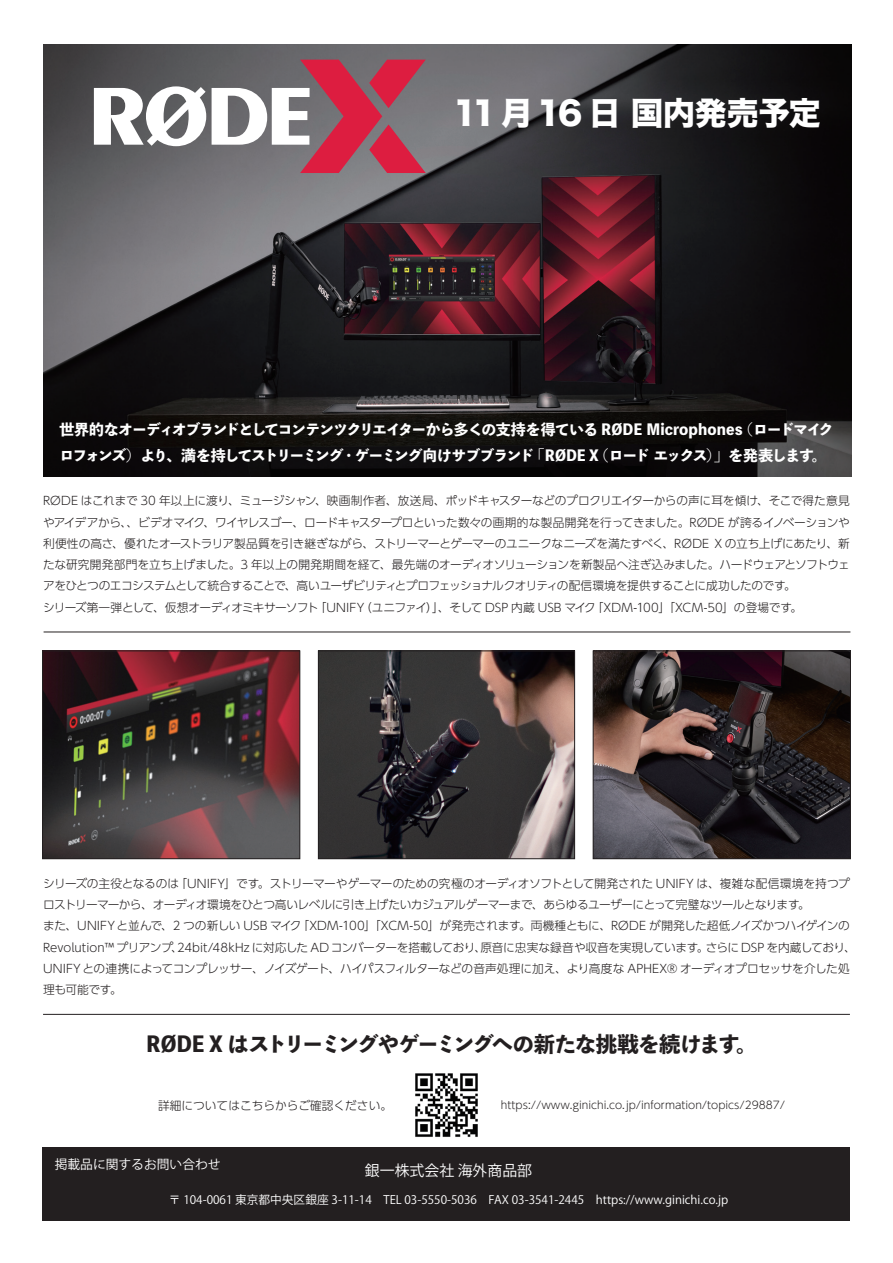
<style>
.page{position:relative;width:893px;height:1263px;background:#fff}
.page>*{position:absolute;margin:0;border:0;box-sizing:border-box;transform-origin:0 0}
.t1{font:31.95px "Hira Kaku Std N W8";letter-spacing:-.005em;color:#fff}
.t2{font:800 21.3px "Toppan Bunkyu Midashi Gothic Std N";letter-spacing:-.06em;color:#231f20}
.t3{font:800 14.85px/25.2px "Toppan Bunkyu Midashi Gothic Std N";letter-spacing:-.075em;color:#fff}
.t4{font:14.85px "Koz Go Pr 6 N";color:#fff}
.t5{font:12.75px "Koz Go Pr 6 N";color:#fff}
.t6{font:300 11.7px/21.3px "UD Shin Go Pr 6 N";letter-spacing:-.025em;color:#231f20}
.t7{font:11.7px "Koz Go Pr 6 N";color:#fff}
.t8{font:300 11.7px "UD Shin Go Pr 6 N";color:#231f20}
.t9{font:300 10.65px "UD Shin Go Pr 6 N";color:#231f20}
</style>
<div class="page">
<img style="left:44px;top:45px;width:807px;height:431px">
<svg style="left:94px;top:60px;width:332px;height:113px"></svg>
<img style="left:44px;top:653px;width:254px;height:204px">
<div style="left:42px;top:651px;width:258px;height:208px;border:1px solid #231f20"></div>
<img style="left:320px;top:653px;width:253px;height:204px">
<div style="left:318px;top:651px;width:257px;height:208px;border:1px solid #231f20"></div>
<img style="left:595px;top:653px;width:254px;height:204px">
<div style="left:593px;top:651px;width:258px;height:208px;border:1px solid #231f20"></div>
<hr style="left:44px;top:632px;width:806px;height:1px;background:#231f20">
<div style="left:43px;top:1147px;width:807px;height:73px;background:#231f20"></div>
<hr style="left:43px;top:1014px;width:807px;height:1px;background:#231f20">
<img style="left:415px;top:1073px;width:63px;height:64px">
<h1 class="t1" style="left:453px;top:96px;width:369px">11月16 日 国内発売予定</h1>
<p class="t3" style="left:60px;top:416px;width:775px">世界的なオーディオブランドとしてコンテンツクリエイターから多くの支持を得ている RØDE Microphones（ロードマイクロフォンズ）より、満を持してストリーミング・ゲーミング向けサブブランド「RØDE X（ロード エックス）」を発表します。</p>
<p class="t6" style="left:43px;top:490px;width:808px">RØDE はこれまで 30 年以上に渡り、ミュージシャン、映画制作者、放送局、ポッドキャスターなどのプロクリエイターからの声に耳を傾け、そこで得た意見やアイデアから、、ビデオマイク、ワイヤレスゴー、ロードキャスタープロといった数々の画期的な製品開発を行ってきました。RØDE が誇るイノベーションや利便性の高さ、優れたオーストラリア製品質を引き継ぎながら、ストリーマーとゲーマーのユニークなニーズを満たすべく、RØDE X の立ち上げにあたり、新たな研究開発部門を立ち上げました。3 年以上の開発期間を経て、最先端のオーディオソリューションを新製品へ注ぎ込みました。ハードウェアとソフトウェアをひとつのエコシステムとして統合することで、高いユーザビリティとプロフェッショナルクオリティの配信環境を提供することに成功したのです。<br>シリーズ第一弾として、仮想オーディオミキサーソフト「UNIFY（ユニファイ）」、そして DSP 内蔵 USB マイク「XDM-100」「XCM-50」の登場です。</p>
<p class="t6" style="left:43px;top:872px;width:814px">シリーズの主役となるのは「UNIFY」です。ストリーマーやゲーマーのための究極のオーディオソフトとして開発された UNIFY は、複雑な配信環境を持つプロストリーマーから、オーディオ環境をひとつ高いレベルに引き上げたいカジュアルゲーマーまで、あらゆるユーザーにとって完璧なツールとなります。<br>また、UNIFYと並んで、2 つの新しい USB マイク「XDM-100」「XCM-50」が発売されます。両機種ともに、RØDE が開発した超低ノイズかつハイゲインのRevolution™ プリアンプ、24bit/48kHz に対応した ADコンバーターを搭載しており、原音に忠実な録音や収音を実現しています。さらに DSP を内蔵しており、UNIFYとの連携によってコンプレッサー、ノイズゲート、ハイパスフィルターなどの音声処理に加え、より高度な APHEX® オーディオプロセッサを介した処理も可能です。</p>
<h2 class="t2" style="left:146px;top:1027px;width:612px">RØDE X はストリーミングやゲーミングへの新たな挑戦を続けます。</h2>
<p class="t8" style="left:158px;top:1096px;width:235px">詳細についてはこちらからご確認ください。</p>
<p class="t9" style="left:501px;top:1096px;width:286px">https://www.ginichi.co.jp/information/topics/29887/</p>
<p class="t5" style="left:55px;top:1157px;width:167px">掲載品に関するお問い合わせ</p>
<p class="t7" style="left:169px;top:1193px;width:561px">〒 104-0061 東京都中央区銀座 3-11-14　TEL 03-5550-5036　FAX 03-3541-2445　https://www.ginichi.co.jp</p>
<p class="t4" style="left:365px;top:1162px;width:169px">銀一株式会社 海外商品部</p>
</div>
